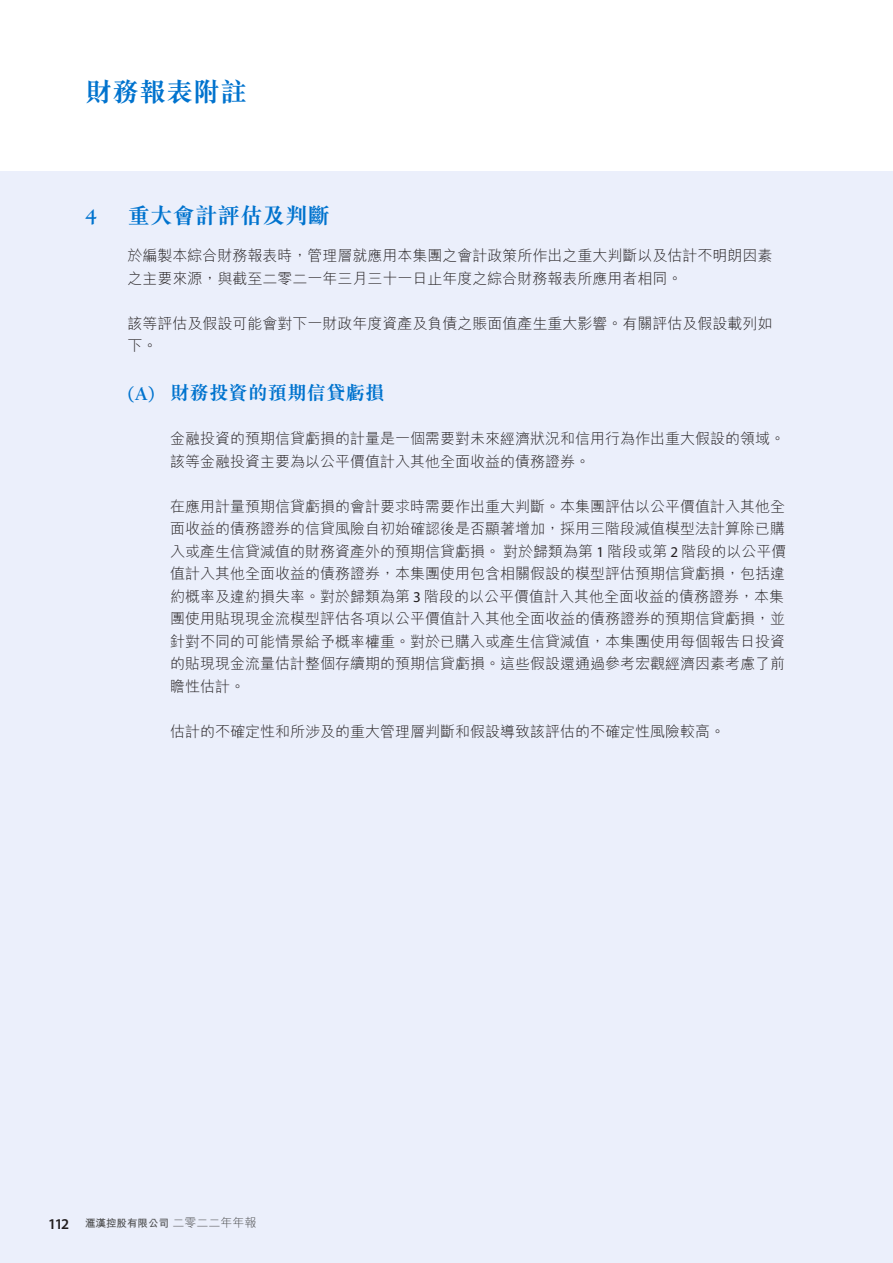
<style>
.page{position:relative;width:893px;height:1263px;background:#fff}
.page>*{position:absolute;margin:0;border:0;box-sizing:border-box;transform-origin:0 0}
.t1{font:700 27px "M Sung HK";color:#0073ce}
.Subhead_1{font:700 22.5px "M Sung HK";color:#0073ce}
.Subhead_1-2{font:700 22.5px "Berkeley Std";color:#0073ce}
.Subhead_2{font:700 19.5px "M Sung HK";color:#0073ce}
.Body_Text{font:300 15px/22.5px "M Hei HK";color:#231f20}
.t2{font:700 10.5px "M Hei HK";color:#4b4c4d}
.s1{font-family:"Berkeley Std"}
.s2{font-family:"Myriad Pro";font-weight:400}
.s3{font-family:"Myriad Pro";font-weight:600;font-size:15px;color:#231f20}
.s4{font-weight:300;font-size:12px}
</style>
<div class="page">
<div style="left:0;top:171px;width:892px;height:1092px;background:#ebeffb"></div>
<h1 class="t1" style="left:85px;top:78px;width:163px">財務報表附註</h1>
<p class="Subhead_1-2" style="left:85px;top:205px;width:14px">4</p>
<p class="Subhead_1" style="left:128px;top:205px;width:204px">重大會計評估及判斷</p>
<p class="Body_Text" style="left:128px;top:244px;width:646px">於編製本綜合財務報表時，管理層就應用本集團之會計政策所作出之重大判斷以及估計不明朗因素之主要來源，與截至二零二一年三月三十一日止年度之綜合財務報表所應用者相同。</p>
<p class="Body_Text" style="left:128px;top:312px;width:646px">該等評估及假設可能會對下一財政年度資產及負債之賬面值產生重大影響。有關評估及假設載列如下。</p>
<p class="Subhead_2" style="left:128px;top:383px;width:259px"><span class="s1">(A)</span> 財務投資的預期信貸虧損</p>
<p class="Body_Text" style="left:170px;top:427px;width:616px">金融投資的預期信貸虧損的計量是一個需要對未來經濟狀況和信用行為作出重大假設的領域。該等金融投資主要為以公平價值計入其他全面收益的債務證券。</p>
<p class="Body_Text" style="left:170px;top:495px;width:618px">在應用計量預期信貸虧損的會計要求時需要作出重大判斷。本集團評估以公平價值計入其他全面收益的債務證券的信貸風險自初始確認後是否顯著增加，採用三階段減值模型法計算除已購入或產生信貸減值的財務資產外的預期信貸虧損。對於歸類為第 <span class="s2">1</span> 階段或第 <span class="s2">2</span> 階段的以公平價值計入其他全面收益的債務證券，本集團使用包含相關假設的模型評估預期信貸虧損，包括違約概率及違約損失率。對於歸類為第 <span class="s2">3</span> 階段的以公平價值計入其他全面收益的債務證券，本集團使用貼現現金流模型評估各項以公平價值計入其他全面收益的債務證券的預期信貸虧損，並針對不同的可能情景給予概率權重。對於已購入或產生信貸減值，本集團使用每個報告日投資的貼現現金流量估計整個存續期的預期信貸虧損。這些假設還通過參考宏觀經濟因素考慮了前瞻性估計。</p>
<p class="Body_Text" style="left:170px;top:720px;width:556px">估計的不確定性和所涉及的重大管理層判斷和假設導致該評估的不確定性風險較高。</p>
<p class="t2" style="left:48px;top:1215px;width:210px"><span class="s3">112</span> 滙漢控股有限公司 <span class="s4">二零二二年年報</span></p>
</div>
